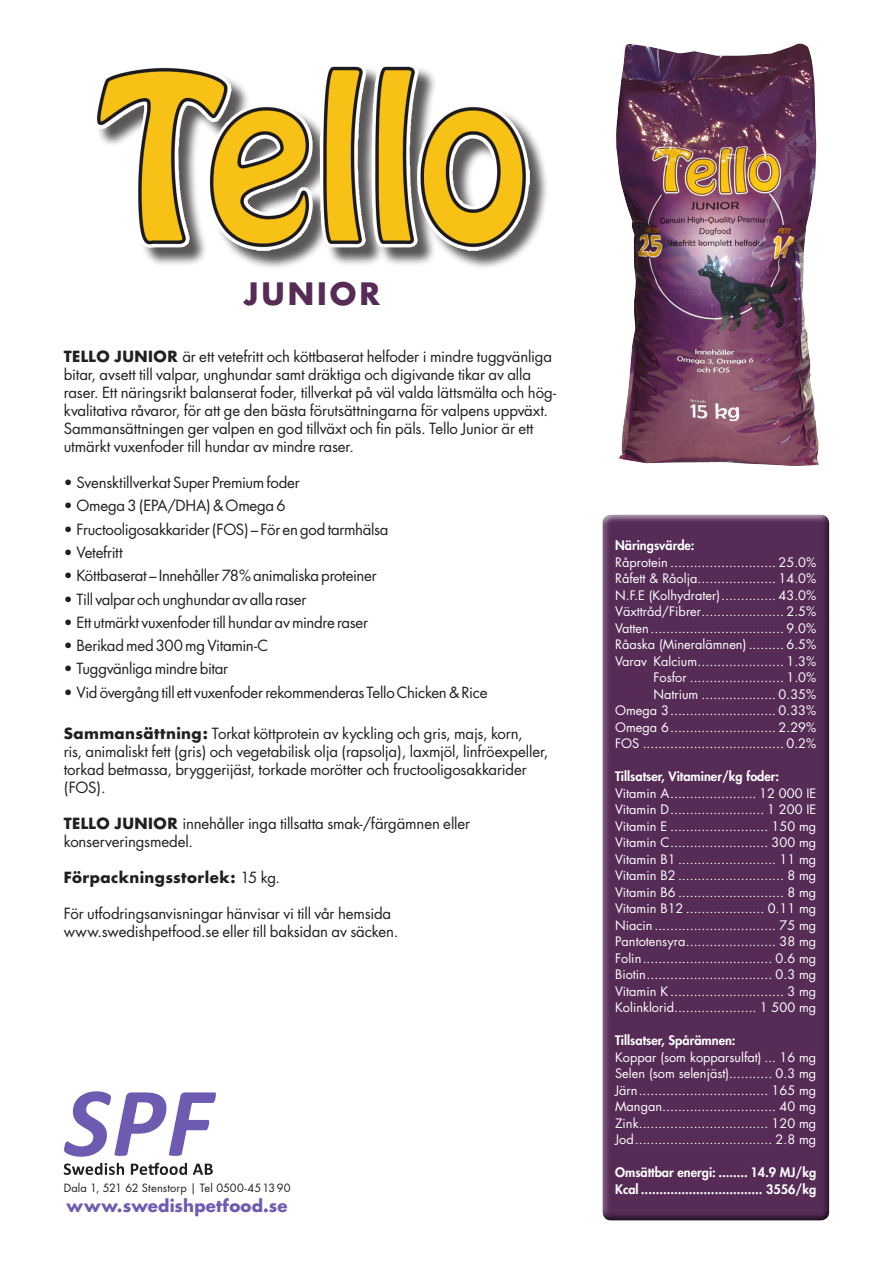
<style>
.page{position:relative;width:893px;height:1263px;background:#fff}
.page>*{position:absolute;margin:0;border:0;box-sizing:border-box;transform-origin:0 0}
.t1{font:700 30px "Futura";letter-spacing:.1em;color:#562c56}
.t2{font:700 16.65px "Futura";letter-spacing:.01em;color:#6e5bb1}
.t3{font:15px/18px "Futura";letter-spacing:-.015em;color:#231f20}
.t4{font:700 15px "Futura";letter-spacing:.025em;color:#231f20}
.t5{font:12.75px/16.5px "Futura";color:#fff;text-align:justify}
.t6{font:800 12.75px "Futura";color:#fff}
.t7{font:11.1px "Futura";letter-spacing:.01em;color:#231f20}
.s1{font-weight:700}
.s2{font-weight:400}
</style>
<div class="page">
<div style="left:96px;top:66px;width:452px;height:204px;background:#231f20;opacity:.75"></div>
<img style="left:319px;top:66px;width:100px;height:182px">
<div style="left:601px;top:513px;width:229px;height:708px;background:#231f20;opacity:.75"></div>
<img style="left:616px;top:44px;width:203px;height:422px">
<svg style="left:64px;top:1091px;width:152px;height:66px"></svg>
<svg style="left:64px;top:1163px;width:60px;height:12px"></svg>
<svg style="left:131px;top:1163px;width:56px;height:12px"></svg>
<svg style="left:193px;top:1163px;width:20px;height:12px"></svg>
<h1 class="t1" style="left:244px;top:274px;width:137px">JUNIOR</h1>
<p class="t3" style="left:64px;top:348px;width:494px"><span class="s1">TELLO JUNIOR</span> är ett vetefritt och köttbaserat helfoder i mindre tuggvänliga bitar, avsett till valpar, unghundar samt dräktiga och digivande tikar av alla raser. Ett näringsrikt balanserat foder, tillverkat på väl valda lättsmälta och hög&shy;kvalitativa råvaror, för att ge den bästa förutsättningarna för valpens uppväxt.<br>Sammansättningen ger valpen en god tillväxt och fin päls. Tello Junior är ett utmärkt vuxenfoder till hundar av mindre raser.</p>
<p class="t3" style="left:64px;top:474px;width:238px">• Svensktillverkat Super Premium foder</p>
<p class="t3" style="left:64px;top:497px;width:223px">• Omega 3 (EPA/DHA) &amp; Omega 6</p>
<p class="t3" style="left:64px;top:520px;width:326px">• Fructooligosakkarider (FOS) – För en god tarmhälsa</p>
<p class="t3" style="left:64px;top:543px;width:60px">• Vetefritt</p>
<p class="t3" style="left:64px;top:567px;width:314px">• Köttbaserat – Innehåller 78% animaliska proteiner</p>
<p class="t3" style="left:64px;top:590px;width:244px">• Till valpar och unghundar av alla raser</p>
<p class="t3" style="left:64px;top:613px;width:306px">• Ett utmärkt vuxenfoder till hundar av mindre raser</p>
<p class="t3" style="left:64px;top:637px;width:206px">• Berikad med 300 mg Vitamin-C</p>
<p class="t3" style="left:64px;top:660px;width:166px">• Tuggvänliga mindre bitar</p>
<p class="t3" style="left:64px;top:683px;width:425px">• Vid övergång till ett vuxenfoder rekommenderas Tello Chicken &amp; Rice</p>
<p class="t3" style="left:64px;top:725px;width:486px"><span class="s1">Sammansättning:</span> Torkat köttprotein av kyckling och gris, majs, korn,<br>ris, animaliskt fett (gris) och vegetabilisk olja (rapsolja), laxmjöl, linfröexpeller, torkad betmassa, bryggerijäst, torkade morötter och fructooligosakkarider (FOS).</p>
<p class="t3" style="left:64px;top:815px;width:408px"><span class="s1">TELLO JUNIOR</span> innehåller inga tillsatta smak-/färgämnen eller konserveringsmedel.</p>
<p class="t4" style="left:64px;top:867px;width:218px">Förpackningsstorlek: <span class="s2">15 kg.</span></p>
<p class="t3" style="left:64px;top:905px;width:336px">För utfodringsanvisningar hänvisar vi till vår hemsida www.swedishpetfood.se eller till baksidan av säcken.</p>
<p class="t6" style="left:615px;top:537px;width:81px">Näringsvärde:</p>
<p class="t5" style="left:615px;top:554px;width:203px;text-align:right">Råprotein ........................... 25.0% Råfett &amp; Råolja.................... 14.0% N.F.E (Kolhydrater).............. 43.0% Växttråd/Fibrer..................... 2.5% Vatten.................................. 9.0% Råaska (Mineralämnen) ......... 6.5% Varav Kalcium...................... 1.3% Fosfor ........................ 1.0% Natrium ................... 0.35% Omega 3........................... 0.33% Omega 6........................... 2.29% FOS .................................... 0.2%</p>
<p class="t6" style="left:615px;top:768px;width:166px">Tillsatser, Vitaminer/kg foder:</p>
<p class="t5" style="left:615px;top:785px;width:203px">Vitamin A...................... 12 000 IE Vitamin D........................ 1 200 IE Vitamin E ......................... 150 mg Vitamin C......................... 300 mg Vitamin B1 ......................... 11 mg Vitamin B2 ........................... 8 mg Vitamin B6 ........................... 8 mg Vitamin B12 .................... 0.11 mg Niacin ............................... 75 mg Pantotensyra....................... 38 mg Folin................................. 0.6 mg Biotin................................ 0.3 mg Vitamin K............................. 3 mg Kolinklorid..................... 1 500 mg</p>
<p class="t6" style="left:615px;top:1032px;width:122px">Tillsatser, Spårämnen:</p>
<p class="t5" style="left:615px;top:1049px;width:203px">Koppar (som kopparsulfat) ... 16 mg Selen (som selenjäst)........... 0.3 mg Järn................................. 165 mg Mangan............................. 40 mg Zink................................. 120 mg Jod................................... 2.8 mg</p>
<p class="t6" style="left:615px;top:1164px;width:203px">Omsättbar energi: ........ 14.9 MJ/kg</p>
<p class="t7" style="left:64px;top:1181px;width:228px">Dala 1, 521 62 Stenstorp | Tel 0500-451390</p>
<p class="t6" style="left:615px;top:1181px;width:203px">Kcal ................................. 3556/kg</p>
<h2 class="t2" style="left:67px;top:1195px;width:223px">www.swedishpetfood.se</h2>
</div>
